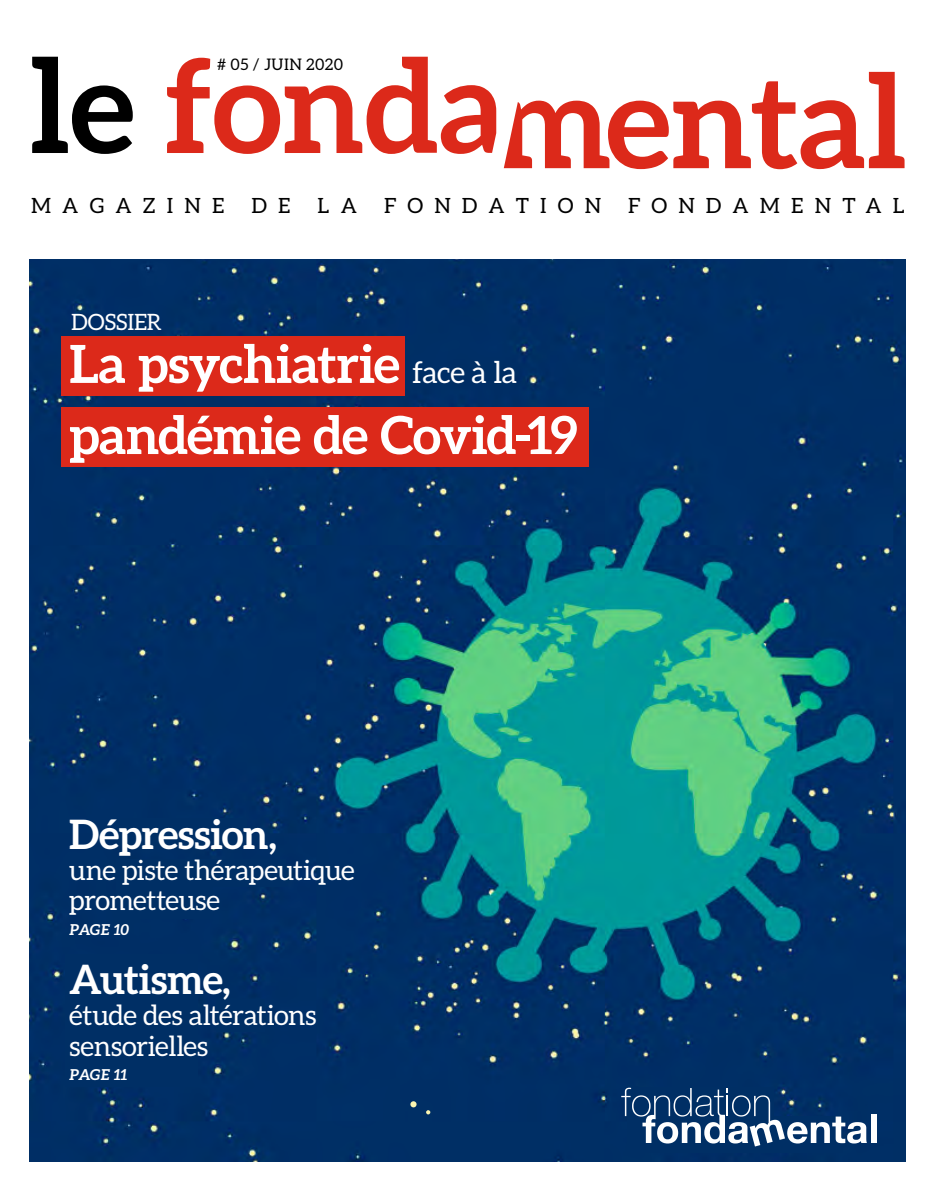
<style>
.page{position:relative;width:936px;height:1191px;background:#fff}
.page>*{position:absolute;margin:0;border:0;box-sizing:border-box;transform-origin:0 0}
.t1{font:700 129.6px "Aleo";color:#dc291a}
.t2{font:700 52.5px/71.1px "Aleo";letter-spacing:-.015em;color:#fff}
.t3{font:700 40.5px "Aleo";letter-spacing:-.02em;color:#fff}
.t4{font:27.75px/30.9px "Aleo";letter-spacing:-.015em;color:#fff}
.t5{font:22.5px "Aleo";letter-spacing:-.01em;color:#fff}
.t6{font:21px "Aleo";letter-spacing:.535em;color:#000}
.t7{font:15.9px "Aleo";letter-spacing:.03em;color:#000}
.t8{font:italic 700 15px "Aleo";letter-spacing:-.025em;color:#fff}
.s1{color:#000}
.s2{font-weight:400;font-size:30px}
</style>
<div class="page">
<img style="left:30px;top:259px;width:875px;height:902px">
<svg style="left:503px;top:101px;width:106px;height:67px"></svg>
<svg style="left:441px;top:85px;width:55px;height:69px"></svg>
<div style="left:61px;top:336px;width:344px;height:60px;background:#dc291a"></div>
<div style="left:61px;top:407px;width:527px;height:60px;background:#dc291a"></div>
<div style="left:65px;top:954px;width:132px;height:133px;background:#002f65"></div>
<div style="left:216px;top:999px;width:48px;height:32px;background:#002f65"></div>
<div style="left:116px;top:859px;width:169px;height:28px;background:#002f65"></div>
<div style="left:116px;top:882px;width:97px;height:36px;background:#002f65"></div>
<div style="left:116px;top:818px;width:131px;height:28px;background:#002f65"></div>
<div style="left:627px;top:1086px;width:146px;height:66px;background:#002f65"></div>
<div style="left:696px;top:1116px;width:147px;height:36px;background:#002f65"></div>
<div style="left:870px;top:1114px;width:6px;height:29px;background:#fff"></div>
<svg style="left:621px;top:1087px;width:245px;height:59px"></svg>
<hr style="left:726px;top:1095px;width:2px;height:21px;background:#fff">
<svg style="left:410px;top:1101px;width:6px;height:6px"></svg>
<svg style="left:426px;top:1110px;width:4px;height:4px"></svg>
<h1 class="t1" style="left:30px;top:32px;width:410px"><span class="s1">le</span> fond</h1>
<p class="t7" style="left:217px;top:55px;width:128px"># 05 / JUIN 2020</p>
<h1 class="t1" style="left:606px;top:47px;width:302px">ental</h1>
<p class="t6" style="left:31px;top:194px;width:195px">MAGAZINE</p>
<p class="t6" style="left:251px;top:194px;width:41px">D E</p>
<p class="t6" style="left:317px;top:194px;width:41px">L A</p>
<p class="t6" style="left:384px;top:194px;width:218px">FONDATION</p>
<p class="t6" style="left:628px;top:194px;width:278px">FONDAMENTAL</p>
<p class="t5" style="left:71px;top:309px;width:92px">DOSSIER</p>
<h2 class="t2" style="left:69px;top:327px;width:510px">La psychiatrie <span class="s2">face à la </span>pandémie de Covid-19</h2>
<h3 class="t3" style="left:69px;top:810px;width:209px">Dépression,</h3>
<p class="t4" style="left:69px;top:854px;width:287px">une piste thérapeutique prometteuse</p>
<p class="t8" style="left:69px;top:921px;width:61px">PAGE 10</p>
<h3 class="t3" style="left:69px;top:956px;width:163px">Autisme,</h3>
<p class="t4" style="left:69px;top:999px;width:249px">étude des altérations sensorielles</p>
<p class="t8" style="left:69px;top:1066px;width:59px">PAGE 11</p>
</div>
